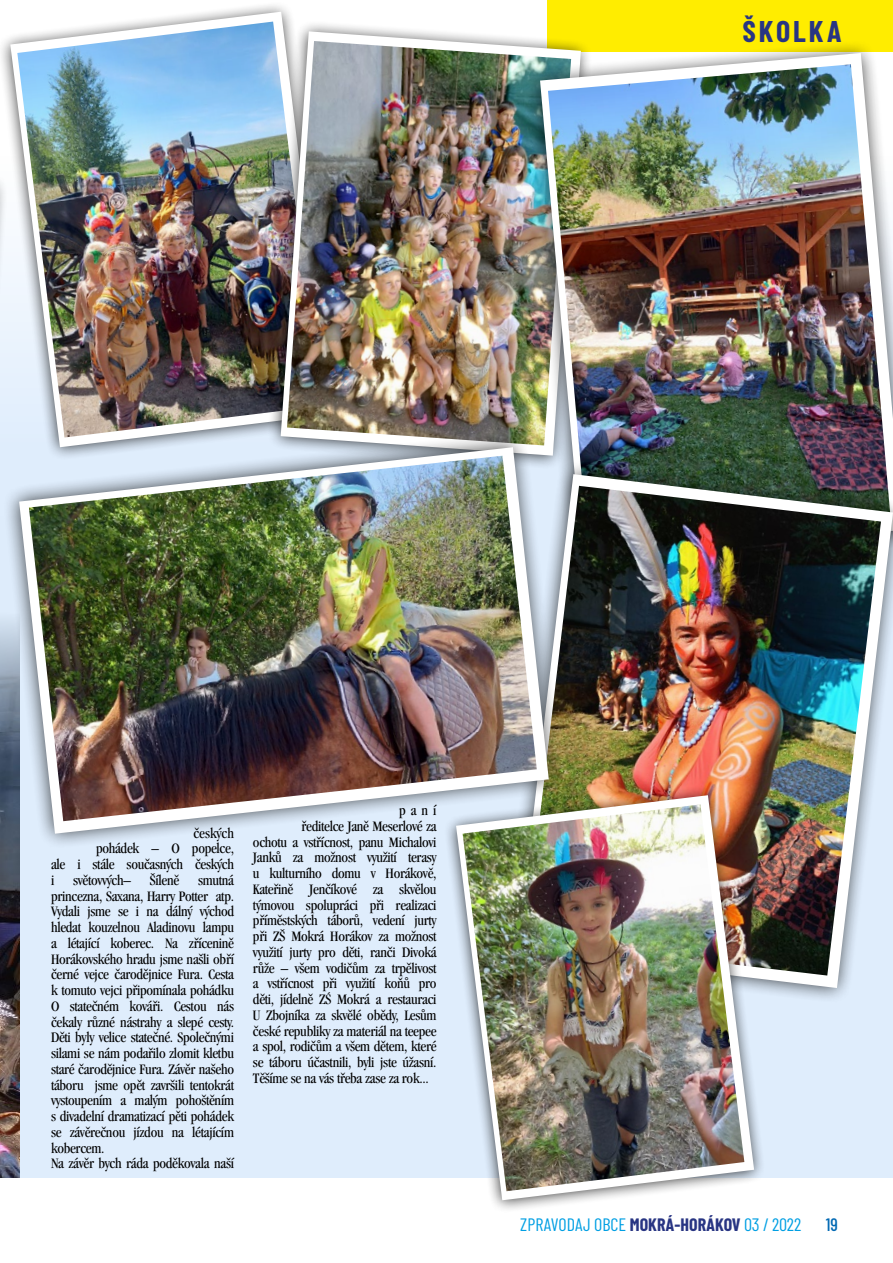
<style>
.page{position:relative;width:893px;height:1263px;background:#fff}
.page>*{position:absolute;margin:0;border:0;box-sizing:border-box;transform-origin:0 0}
.t1{font:700 30px "Barlow Condensed";letter-spacing:.1em;color:#283583}
.t2{font:18px "Barlow Condensed";color:#009fe3}
.t3{font:500 18px "Barlow Condensed";color:#0069b4}
.text_základní{font:condensed 15px/15.8px "ITC Garamond OT";letter-spacing:-.02em;color:#000;text-align:justify}
.s1{font-weight:700;color:#283583}
</style>
<div class="page">
<div style="left:0;top:51px;width:893px;height:1127px;background:#dfedfc"></div>
<img style="left:0;top:853px;width:19px;height:325px">
<div style="left:548px;top:0;width:345px;height:51px;background:#ffed00"></div>
<svg style="left:0;top:5px;width:288px;height:345px;fill:#fbfcfe"></svg>
<svg style="left:10px;top:12px;width:280px;height:338px"></svg>
<img style="left:17px;top:22px;width:249px;height:406px">
<img style="left:266px;top:16px;width:282px;height:412px">
<img style="left:281px;top:31px;width:267px;height:397px">
<img style="left:287px;top:41px;width:235px;height:387px">
<img style="left:522px;top:34px;width:371px;height:394px">
<img style="left:540px;top:53px;width:353px;height:402px">
<img style="left:548px;top:64px;width:343px;height:391px">
<img style="left:569px;top:455px;width:324px;height:543px">
<svg style="left:569px;top:474px;width:324px;height:514px"></svg>
<img style="left:569px;top:486px;width:312px;height:489px">
<svg style="left:0;top:428px;width:569px;height:425px"></svg>
<svg style="left:19px;top:447px;width:530px;height:387px"></svg>
<img style="left:29px;top:456px;width:508px;height:365px">
<img style="left:441px;top:779px;width:328px;height:430px">
<img style="left:456px;top:795px;width:298px;height:405px">
<img style="left:463px;top:804px;width:281px;height:387px">
<p class="t1" style="left:742px;top:12px;width:101px">ŠKOLKA</p>
<p class="text_základní" style="left:194px;top:825px;width:42px">českých</p>
<p class="text_základní" style="left:96px;top:840px;width:139px">pohádek – O popelce,</p>
<p class="text_základní" style="left:51px;top:856px;width:184px">ale i stále současných českých</p>
<p class="text_základní" style="left:51px;top:872px;width:5px">i</p>
<p class="text_základní" style="left:73px;top:872px;width:59px">světovvých–</p>
<p class="text_základní" style="left:150px;top:872px;width:31px">Šíleně</p>
<p class="text_základní" style="left:51px;top:872px;width:185px;text-indent:147px">smutná princezna, Saxana, Harry Potter atp.<br>Vydali jsme se i na dálný východ hledat kouzelnou Aladinovu lampu a létající koberec. Na zřícenině Horákovského hradu jsme našli obří černé vejce čarodějnice Fura. Cesta k tomuto vejci připomínala pohádku O statečném kováři. Cestou nás čekaly různé nástrahy a slepé cesty.<br>Děti byly velice statečné. Společnými silami se nám podařilo zlomit kletbu staré čarodějnice Fura. Závěr našeho táboru jsme opět završili tentokrát vystoupením a malým pohoštěním s divadelní dramatizací pěti pohádek se závěrečnou jízdou na létajícím kobercem.</p>
<p class="text_základní" style="left:51px;top:1155px;width:185px">Na závěr bych ráda poděkovala naší</p>
<p class="text_základní" style="left:399px;top:802px;width:39px">paní</p>
<p class="text_základní" style="left:302px;top:818px;width:137px">ředitelce Janě Meserlové za</p>
<p class="text_základní" style="left:253px;top:834px;width:185px">ochotu a vstřícnost, panu Michalovi</p>
<p class="text_základní" style="left:253px;top:849px;width:185px">Janků za možnost využití terasy</p>
<p class="text_základní" style="left:253px;top:865px;width:185px">u kulturního domu v Horákově,</p>
<p class="text_základní" style="left:253px;top:881px;width:185px">Kateřině Jenčíkové za skvělou</p>
<p class="text_základní" style="left:253px;top:897px;width:185px">týmovou spolupráci při realizaci</p>
<p class="text_základní" style="left:253px;top:912px;width:185px">příměstských táborů, vedení jurty</p>
<p class="text_základní" style="left:253px;top:928px;width:185px">při ZŠ Mokrá Horákov za možnost</p>
<p class="text_základní" style="left:253px;top:944px;width:185px">využití jurty pro děti, ranči Divoká</p>
<p class="text_základní" style="left:253px;top:960px;width:185px">růže – všem vodičům za trpělivost</p>
<p class="text_základní" style="left:253px;top:975px;width:185px">a vstřícnost při využití koňů pro</p>
<p class="text_základní" style="left:253px;top:991px;width:185px">děti, jídelně ZŚ Mokrá a restauraci</p>
<p class="text_základní" style="left:253px;top:1007px;width:185px">U Zbojníka za skvělé obědy, Lesům</p>
<p class="text_základní" style="left:253px;top:1023px;width:185px">české republiky za materiál na teepee</p>
<p class="text_základní" style="left:253px;top:1038px;width:185px">a spol, rodičům a všem dětem, které</p>
<p class="text_základní" style="left:253px;top:1054px;width:185px">se táboru účastnili, byli jste úžasní.</p>
<p class="text_základní" style="left:253px;top:1070px;width:177px">Těšíme se na vás třeba zase za rok...</p>
<p class="t2" style="left:520px;top:1213px;width:283px">ZPRAVODAJ OBCE <span class="s1">MOKRÁ-HORÁKOV</span> 03 / 2022</p>
<p class="t3" style="left:826px;top:1213px;width:14px">19</p>
</div>
